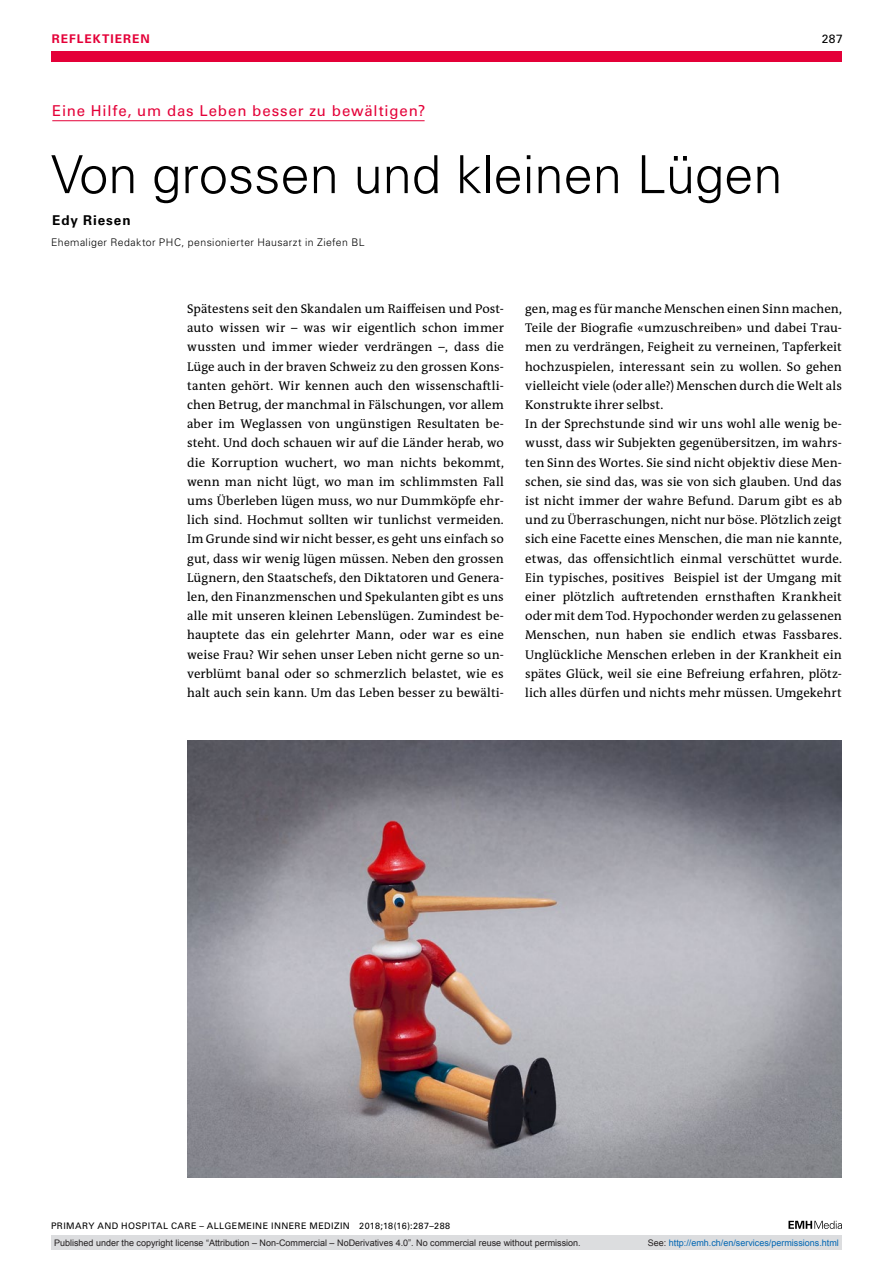
<style>
.page{position:relative;width:893px;height:1263px;background:#fff}
.page>*{position:absolute;margin:0;border:0;box-sizing:border-box;transform-origin:0 0}
.t1{font:300 52.5px "Univers LT Std";color:#000}
.t2{font:15px "Univers LT Std";letter-spacing:.06em;color:#e40038}
.t3{font:700 13.5px "Univers LT Std";letter-spacing:.07em;color:#000}
.t4{font:12.75px/19.2px "The Antiqua B W5 Plain";letter-spacing:.005em;color:#000;text-align:justify}
.t5{font:700 12px "Univers LT Std";letter-spacing:.085em;color:#e40038}
.t6{font:12px "Univers LT Std";color:#000}
.t7{font:300 10.5px "Univers LT Std";letter-spacing:.035em;color:#000}
.t8{font:9px "Arial";color:#231f20}
.t9{font:9px "Univers LT Std";letter-spacing:.05em;color:#000}
.t10{font:9px "Arial";color:#0166b3}
.s1{color:#231f20}
</style>
<div class="page">
<div style="left:51px;top:51px;width:791px;height:11px;background:#e40038"></div>
<svg style="left:788px;top:1221px;width:54px;height:8px"></svg>
<hr style="left:52px;top:120px;width:373px;height:1px;background:#e40038">
<img style="left:187px;top:741px;width:655px;height:436px">
<div style="left:51px;top:1235px;width:791px;height:15px;background:#dcdddf"></div>
<p class="t5" style="left:52px;top:31px;width:100px">REFLEKTIEREN</p>
<p class="t6" style="left:822px;top:31px;width:23px">287</p>
<p class="t2" style="left:52px;top:102px;width:375px">Eine Hilfe, um das Leben besser zu bewältigen?</p>
<h1 class="t1" style="left:51px;top:143px;width:733px">Von grossen und kleinen Lügen</h1>
<p class="t3" style="left:52px;top:212px;width:80px">Edy Riesen</p>
<p class="t7" style="left:51px;top:236px;width:315px">Ehemaliger Redaktor PHC, pensionierter Hausarzt in Ziefen BL</p>
<p class="t4" style="left:187px;top:299px;width:318px">Spätestens seit den Skandalen um Raiffeisen und Post&shy;auto wissen wir – was wir eigentlich schon immer wussten und immer wieder verdrängen –, dass die Lüge auch in der braven Schweiz zu den grossen Kons&shy;tanten gehört. Wir kennen auch den wissenschaftli&shy;chen Betrug, der manchmal in Fälschungen, vor allem aber im Weglassen von ungünstigen Resultaten be&shy;steht. Und doch schauen wir auf die Länder herab, wo die Korruption wuchert, wo man nichts bekommt, wenn man nicht lügt, wo man im schlimmsten Fall ums Überleben lügen muss, wo nur Dummköpfe ehr&shy;lich sind. Hochmut sollten wir tunlichst vermeiden.<br>Im Grunde sind wir nicht besser, es geht uns einfach so gut, dass wir wenig lügen müssen. Neben den grossen Lügnern, den Staatschefs, den Diktatoren und Genera&shy;len, den Finanzmenschen und Spekulanten gibt es uns alle mit unseren kleinen Lebenslügen. Zumindest be&shy;hauptete das ein gelehrter Mann, oder war es eine weise Frau? Wir sehen unser Leben nicht gerne so un&shy;verblümt banal oder so schmerzlich belastet, wie es halt auch sein kann. Um das Leben besser zu bewälti-</p>
<p class="t4" style="left:525px;top:299px;width:318px;text-align:left">gen, mag es für manche Menschen einen Sinn machen, Teile der Biografie «umzuschreiben» und dabei Trau&shy;men zu verdrängen, Feigheit zu verneinen, Tapferkeit hochzuspielen, interessant sein zu wollen. So gehen vielleicht viele (oder alle?) Menschen durch die Welt als Konstrukte ihrer selbst.<br>In der Sprechstunde sind wir uns wohl alle wenig be&shy;wusst, dass wir Subjekten gegenübersitzen, im wahrs&shy;ten Sinn des Wortes. Sie sind nicht objektiv diese Men&shy;schen, sie sind das, was sie von sich glauben. Und das ist nicht immer der wahre Befund. Darum gibt es ab und zu Überraschungen, nicht nur böse. Plötzlich zeigt sich eine Facette eines Menschen, die man nie kannte, etwas, das offensichtlich einmal verschüttet wurde.<br>Ein typisches, positives Beispiel ist der Umgang mit einer plötzlich auftretenden ernsthaften Krankheit oder mit dem Tod. Hypochonder werden zu gelassenen Menschen, nun haben sie endlich etwas Fassbares.<br>Unglückliche Menschen erleben in der Krankheit ein spätes Glück, weil sie eine Befreiung erfahren, plötz&shy;lich alles dürfen und nichts mehr müssen. Umgekehrt</p>
<p class="t9" style="left:51px;top:1220px;width:401px">PRIMARY AND HOSPITAL CARE – ALLGEMEINE INNERE MEDIZIN 2018;18(16):287–288</p>
<p class="t8" style="left:54px;top:1237px;width:528px">Published under the copyright license “Attribution – Non-Commercial – NoDerivatives 4.0”. No commercial reuse without permission.</p>
<p class="t10" style="left:648px;top:1237px;width:193px"><span class="s1">See:</span> http://emh.ch/en/services/permissions.html</p>
</div>
